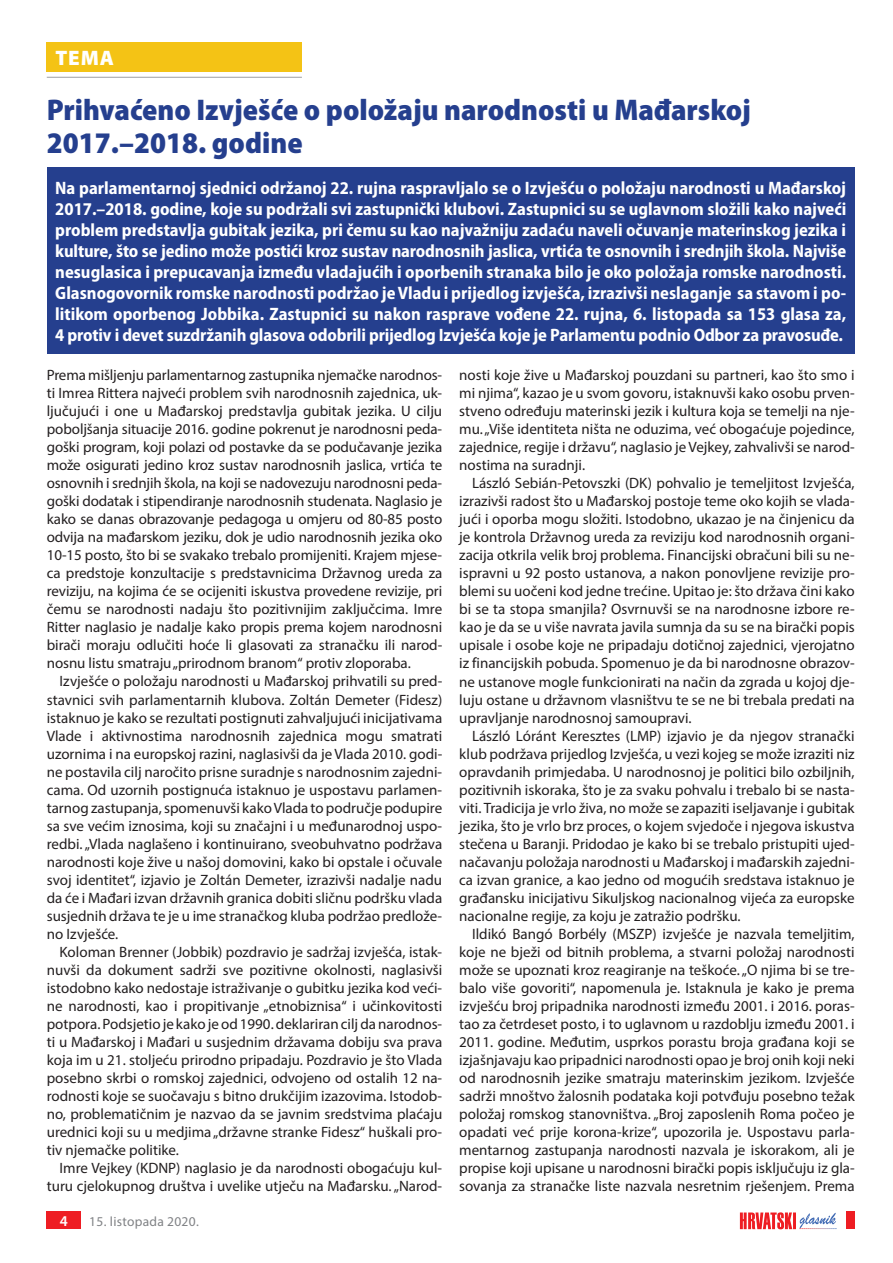
<style>
.page{position:relative;width:893px;height:1263px;background:#fff}
.page>*{position:absolute;margin:0;border:0;box-sizing:border-box;transform-origin:0 0}
.t1{font:900 semi-condensed 30px/33px "Myriad Pro";color:#253f8e}
.t2{font:900 21px "Myriad Pro";color:#fff}
.t3{font:700 semi-condensed 18px/21px "Myriad Pro";letter-spacing:-.01em;color:#fff;text-align:justify}
.t4{font:15px/18px "Myriad Pro";color:#231f20;text-align:justify}
.t5{font:600 15px "Myriad Pro";color:#fff}
.t6{font:13.5px "Myriad Pro";letter-spacing:.02em;color:#808285}
</style>
<div class="page">
<svg style="left:740px;top:1212px;width:96px;height:17px"></svg>
<div style="left:846px;top:1212px;width:9px;height:17px;background:#ee1d23"></div>
<div style="left:47px;top:1212px;width:34px;height:17px;background:#ee1d23"></div>
<div style="left:47px;top:43px;width:255px;height:29px;background:#f4c315"></div>
<hr style="left:47px;top:77px;width:255px;height:1px;background:#a8a9ad">
<div style="left:47px;top:167px;width:808px;height:187px;background:#253f8e"></div>
<h2 class="t2" style="left:55px;top:44px;width:60px">TEMA</h2>
<h1 class="t1" style="left:47px;top:93px;width:706px">Prihvaćeno Izvješće o položaju narodnosti u Mađarskoj<br>2017.–2018. godine</h1>
<p class="t3" style="left:55px;top:177px;width:792px">Na parlamentarnoj sjednici održanoj 22. rujna raspravljalo se o Izvješću o položaju narodnosti u Mađarskoj 2017.–2018. godine, koje su podržali svi zastupnički klubovi. Zastupnici su se uglavnom složili kako najveći problem predstavlja gubitak jezika, pri čemu su kao najvažniju zadaću naveli očuvanje materinskog jezika i kulture, što se jedino može postići kroz sustav narodnosnih jaslica, vrtića te osnovnih i srednjih škola. Najviše nesuglasica i prepucavanja između vladajućih i oporbenih stranaka bilo je oko položaja romske narodnosti.<br>Glasnogovornik romske narodnosti podržao je Vladu i prijedlog izvješća, izrazivši neslaganje sa stavom i po&shy;litikom oporbenog Jobbika. Zastupnici su nakon rasprave vođene 22. rujna, 6. listopada sa 153 glasa za, 4 protiv i devet suzdržanih glasova odobrili prijedlog Izvješća koje je parlamentu podnio Odbor za pravosuđe.</p>
<p class="t4" style="left:47px;top:366px;width:397px">Prema mišljenju parlamentarnog zastupnika njemačke narodnos&shy;ti Imrea Rittera najveći problem svih narodnosnih zajednica, uk&shy;ljučujući i one u Mađarskoj predstavlja gubitak jezika. U cilju poboljšanja situacije 2016. godine pokrenut je narodnosni peda&shy;goški program, koji polazi od postavke da se podučavanje jezika može osigurati jedino kroz sustav narodnosnih jaslica, vrtića te osnovnih i srednjih škola, na koji se nadovezuju narodnosni peda&shy;goški dodatak i stipendiranje narodnosnih studenata. Naglasio je kako se danas obrazovanje pedagoga u omjeru od 80-85 posto odvija na mađarskom jeziku, dok je udio narodnosnih jezika oko 10-15 posto, što bi se svakako trebalo promijeniti. Krajem mjese&shy;ca predstoje konzultacije s predstavnicima Državnog ureda za reviziju, na kojima će se ocijeniti iskustva provedene revizije, pri čemu se narodnosti nadaju što pozitivnijim zaključcima. Imre Ritter naglasio je nadalje kako propis prema kojem narodnosni birači moraju odlučiti hoće li glasovati za stranačku ili narod&shy;nosnu listu smatraju „prirodnom branom“ protiv zloporaba.</p>
<p class="t4" style="left:47px;top:672px;width:397px;text-indent:13px">Izvješće o položaju narodnosti u Mađarskoj prihvatili su pred&shy;stavnici svih parlamentarnih klubova. Zoltán Demeter (Fidesz) istaknuo je kako se rezultati postignuti zahvaljujući inicijativama Vlade i aktivnostima narodnosnih zajednica mogu smatrati uzornima i na europskoj razini, naglasivši da je Vlada 2010. godi&shy;ne postavila cilj naročito prisne suradnje s narodnosnim zajedni&shy;cama. Od uzornih postignuća istaknuo je uspostavu parlamen&shy;tarnog zastupanja, spomenuvši kako Vlada to područje podupire sa sve većim iznosima, koji su značajni i u međunarodnoj uspo&shy;redbi. „Vlada naglašeno i kontinuirano, sveobuhvatno podržava narodnosti koje žive u našoj domovini, kako bi opstale i očuvale svoj identitet“, izjavio je Zoltán Demeter, izrazivši nadalje nadu da će i Mađari izvan državnih granica dobiti sličnu podršku vlada susjednih država te je u ime stranačkog kluba podržao predlože&shy;no Izvješće.</p>
<p class="t4" style="left:47px;top:942px;width:397px;text-indent:13px">Koloman Brenner (Jobbik) pozdravio je sadržaj izvješća, istak&shy;nuvši da dokument sadrži sve pozitivne okolnosti, naglasivši istodobno kako nedostaje istraživanje o gubitku jezika kod veći&shy;ne narodnosti, kao i propitivanje „etnobiznisa“ i učinkovitosti potpora. Podsjetio je kako je od 1990. deklariran cilj da narodnos&shy;ti u Mađarskoj i Mađari u susjednim državama dobiju sva prava koja im u 21. stoljeću prirodno pripadaju. Pozdravio je što Vlada posebno skrbi o romskoj zajednici, odvojeno od ostalih 12 na&shy;rodnosti koje se suočavaju s bitno drukčijim izazovima. Istodob&shy;no, problematičnim je nazvao da se javnim sredstvima plaćaju urednici koji su u medjima „državne stranke Fidesz“ huškali pro&shy;tiv njemačke politike.</p>
<p class="t4" style="left:47px;top:1158px;width:397px;text-align:right">Imre Vejkey (KDNP) naglasio je da narodnosti obogaćuju kul&shy;turu cjelokupnog društva i uvelike utječu na Mađarsku. „Narod-</p>
<p class="t5" style="left:60px;top:1211px;width:10px">4</p>
<p class="t6" style="left:89px;top:1213px;width:111px">15. listopada 2020.</p>
<p class="t4" style="left:459px;top:366px;width:397px">nosti koje žive u Mađarskoj pouzdani su partneri, kao što smo i mi njima“, kazao je u svom govoru, istaknuvši kako osobu prven&shy;stveno određuju materinski jezik i kultura koja se temelji na nje&shy;mu. „Više identiteta ništa ne oduzima, već obogaćuje pojedince, zajednice, regije i državu“, naglasio je Vejkey, zahvalivši se narod&shy;nostima na suradnji.</p>
<p class="t4" style="left:459px;top:474px;width:397px;text-indent:13px">László Sebián-Petovszki (DK) pohvalio je temeljitost Izvješća, izrazivši radost što u Mađarskoj postoje teme oko kojih se vlada&shy;jući i oporba mogu složiti. Istodobno, ukazao je na činjenicu da je kontrola Državnog ureda za reviziju kod narodnosnih organi&shy;zacija otkrila velik broj problema. Financijski obračuni bili su ne&shy;ispravni u 92 posto ustanova, a nakon ponovljene revizije pro&shy;blemi su uočeni kod jedne trećine. Upitao je: što država čini kako bi se ta stopa smanjila? Osvrnuvši se na narodnosne izbore re&shy;kao je da se u više navrata javila sumnja da su se na birački popis upisale i osobe koje ne pripadaju dotičnoj zajednici, vjerojatno iz financijskih pobuda. Spomenuo je da bi narodnosne obrazov&shy;ne ustanove mogle funkcionirati na način da zgrada u kojoj dje&shy;luju ostane u državnom vlasništvu te se ne bi trebala predati na upravljanje narodnosnoj samoupravi.</p>
<p class="t4" style="left:459px;top:726px;width:397px;text-indent:13px">László Lóránt Keresztes (LMP) izjavio je da njegov stranački klub podržava prijedlog Izvješća, u vezi kojeg se može izraziti niz opravdanih primjedaba. U narodnosnoj je politici bilo ozbiljnih, pozitivnih iskoraka, što je za svaku pohvalu i trebalo bi se nasta&shy;viti. Tradicija je vrlo živa, no može se zapaziti iseljavanje i gubitak jezika, što je vrlo brz proces, o kojem svjedoče i njegova iskustva stečena u Baranji. Pridodao je kako bi se trebalo pristupiti ujed&shy;načavanju položaja narodnosti u Mađarskoj i mađarskih zajedni&shy;ca izvan granice, a kao jedno od mogućih sredstava istaknuo je građansku inicijativu Sikuljskog nacionalnog vijeća za europske nacionalne regije, za koju je zatražio podršku.</p>
<p class="t4" style="left:459px;top:924px;width:397px;text-indent:13px">Ildikó Bangó Borbély (MSZP) izvješće je nazvala temeljitim, koje ne bježi od bitnih problema, a stvarni položaj narodnosti može se upoznati kroz reagiranje na teškoće. „O njima bi se tre&shy;balo više govoriti“, napomenula je. Istaknula je kako je prema izvješću broj pripadnika narodnosti između 2001. i 2016. poras&shy;tao za četrdeset posto, i to uglavnom u razdoblju između 2001. i 2011. godine. Međutim, usprkos porastu broja građana koji se izjašnjavaju kao pripadnici narodnosti opao je broj onih koji neki od narodnosnih jezike smatraju materinskim jezikom. Izvješće sadrži mnoštvo žalosnih podataka koji potvđuju posebno težak položaj romskog stanovništva. „Broj zaposlenih Roma počeo je opadati već prije korona-krize“, upozorila je. Uspostavu parla&shy;mentarnog zastupanja narodnosti nazvala je iskorakom, ali je propise koji upisane u narodnosni birački popis isključuju iz gla&shy;sovanja za stranačke liste nazvala nesretnim rješenjem. Prema</p>
</div>
